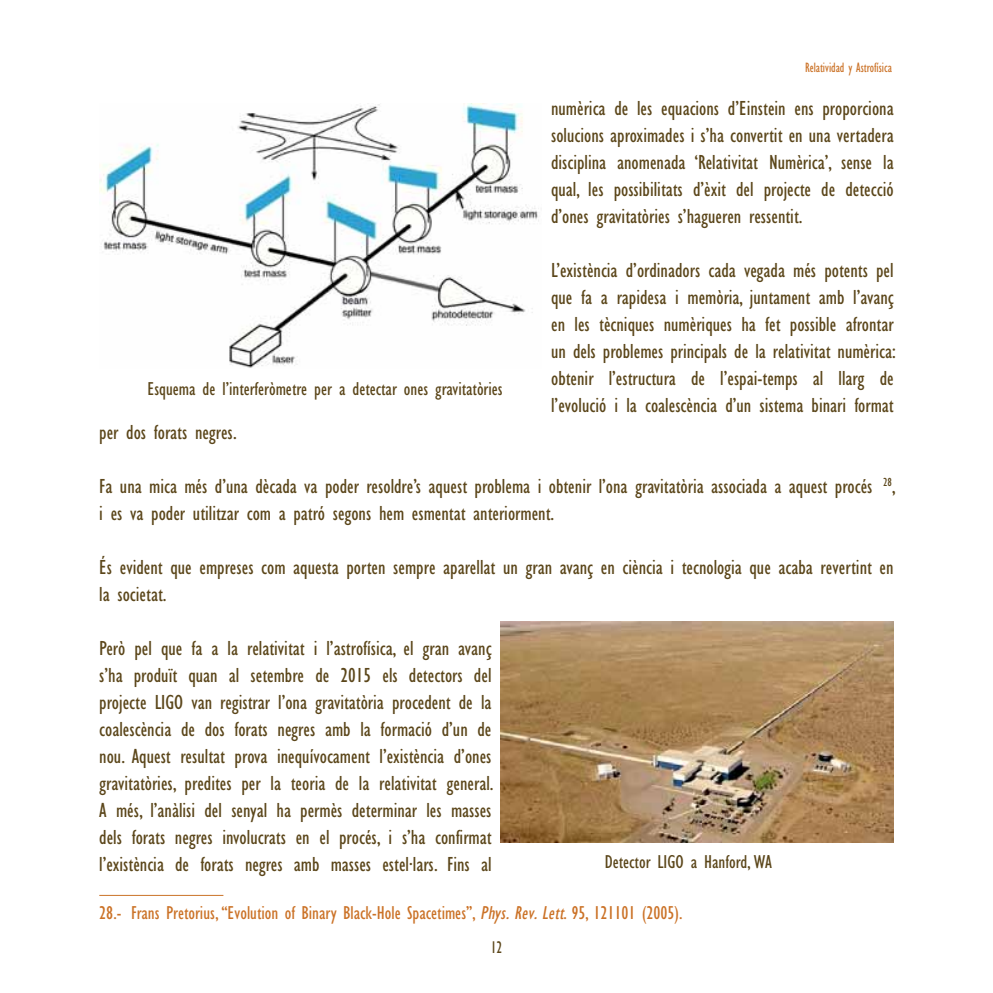
<style>
.page{position:relative;width:993px;height:993px;background:#fff}
.page>*{position:absolute;margin:0;border:0;box-sizing:border-box;transform-origin:0 0}
.t1{font:condensed 21px/26.9px "Gill Sans";color:#5b461a;text-align:justify}
.t2{font:condensed 19.25px "Gill Sans";color:#cb7227}
.t3{font:condensed 19.25px "Gill Sans";color:#5b461a}
.t4{font:condensed 17.5px "Gill Sans";color:#5b461a;scale:.9 1}
.t5{font:condensed 14px "Gill Sans";color:#cb7227;scale:.9 1}
.s1{font-style:italic}
</style>
<div class="page">
<hr style="left:99px;top:894px;width:124px;height:1px;background:#cb7227">
<img style="left:99px;top:104px;width:440px;height:264px">
<img style="left:500px;top:621px;width:393px;height:221px">
<p class="t3" style="left:147px;top:381px;width:356px">Esquema de l’interferòmetre per a detectar ones gravitatòries</p>
<p class="t5" style="left:805px;top:62px;width:98px">Relatividad y Astrofísica</p>
<p class="t1" style="left:551px;top:97px;width:344px">numèrica de les equacions d’Einstein ens proporciona solucions aproximades i s’ha convertit en una vertadera disciplina anomenada ‘Relativitat Numèrica’, sense la qual, les possibilitats d’èxit del projecte de detecció d’ones gravitatòries s’hagueren ressentit.</p>
<p class="t1" style="left:551px;top:258px;width:346px">L’existència d’ordinadors cada vegada més potents pel que fa a rapidesa i memòria, juntament amb l’avanç en les tècniques numèriques ha fet possible afrontar un dels problemes principals de la relativitat numèrica: obtenir l’estructura de l’espai-temps al llarg de l’evolució i la coalescència d’un sistema binari format</p>
<p class="t1" style="left:99px;top:420px;width:139px">per dos forats negres.</p>
<p class="t1" style="left:99px;top:474px;width:797px">Fa una mica més d’una dècada va poder resoldre’s aquest problema i obtenir l’ona gravitatòria associada a aquest procés <sup>28</sup>, i es va poder utilitzar com a patró segons hem esmentat anteriorment.</p>
<p class="t1" style="left:99px;top:555px;width:795px">És evident que empreses com aquesta porten sempre aparellat un gran avanç en ciència i tecnologia que acaba revertint en la societat.</p>
<p class="t1" style="left:99px;top:636px;width:395px">Però pel que fa a la relativitat i l’astrofísica, el gran avanç s’ha produït quan al setembre de 2015 els detectors del projecte LIGO van registrar l’ona gravitatòria procedent de la coalescència de dos forats negres amb la formació d’un de nou. Aquest resultat prova inequívocament l’existència d’ones gravitatòries, predites per la teoria de la relativitat general.<br>A més, l’anàlisi del senyal ha permès determinar les masses dels forats negres involucrats en el procés, i s’ha confirmat l’existència de forats negres amb masses estel·lars. Fins al</p>
<p class="t2" style="left:99px;top:904px;width:584px">28.- Frans Pretorius, “Evolution of Binary Black-Hole Spacetimes”, <span class="s1">Phys. Rev. Lett</span>. 95, 121101 (2005).</p>
<p class="t3" style="left:604px;top:854px;width:169px">Detector LIGO a Hanford, WA</p>
<p class="t4" style="left:490px;top:939px;width:14px">12</p>
</div>
